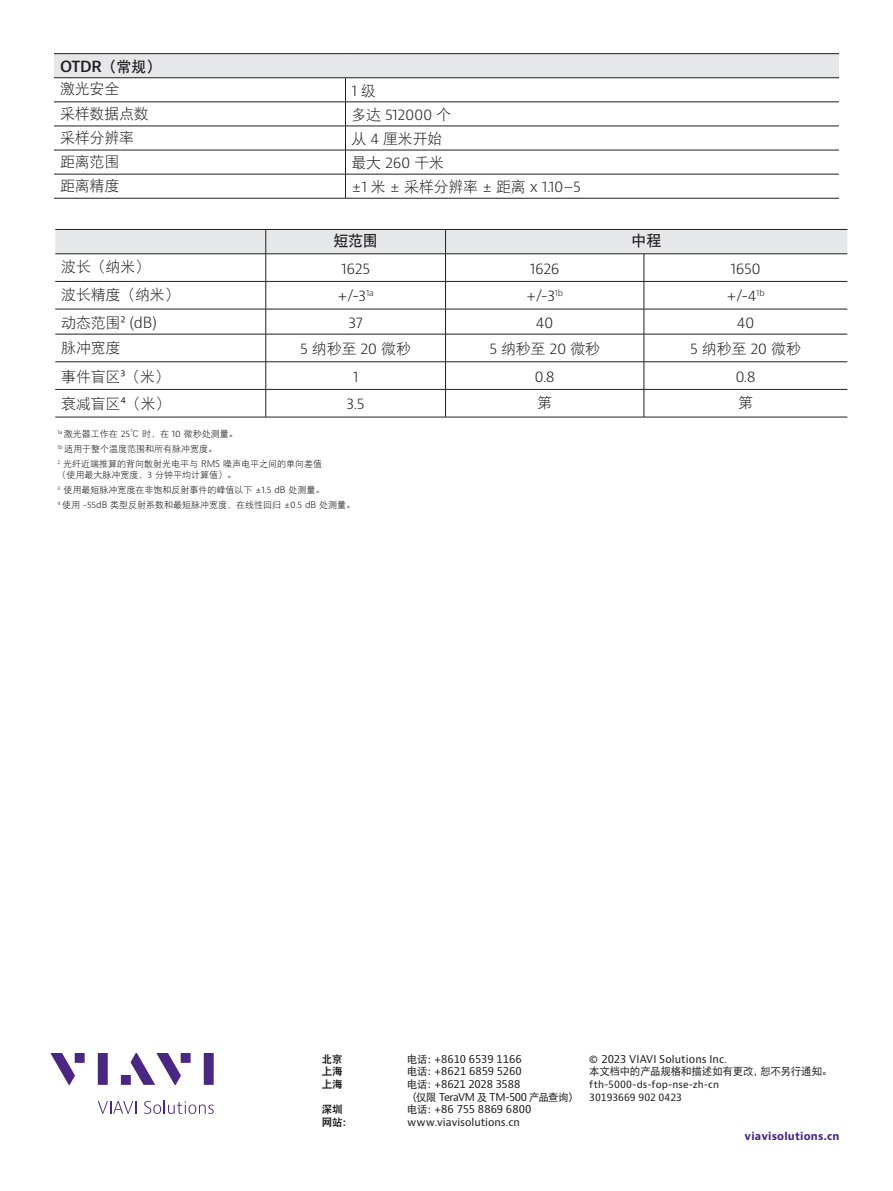
<style>
.page{position:relative;width:893px;height:1191px;background:#fff}
.page>*{position:absolute;margin:0;border:0;box-sizing:border-box;transform-origin:0 0}
.Table_Copy{font:15px "DFP Hei W3";letter-spacing:-.015em;color:#231f20}
.Table_Copy-2{font:300 15px "Bernino Sans";letter-spacing:-.015em;color:#231f20}
.TH{font:600 15px "Bernino Sans";color:#231f20}
.TH-2{font:15px "DFP Hei W7";color:#231f20}
.t1{font:10.5px "Bernino Sans";letter-spacing:-.005em;color:#231f20}
.t2{font:10.5px/12.6px "Bernino Sans";letter-spacing:-.035em;color:#231f20}
.t3{font:10.5px "DFP Hei W5";letter-spacing:-.02em;color:#231f20}
.t4{font:700 10.5px "Bernino Sans";letter-spacing:.02em;color:#4a2785}
.t5{font:10.5px "DFP Hei W9";letter-spacing:-.005em;color:#231f20}
.t6{font:9.75px/12.6px "Bernino Sans";letter-spacing:.005em;color:#231f20}
.Notes_Footnotes_Numbered{font:9px/10.8px "DFP Hei W3";color:#110a0c}
.s1{font-family:"DFP Hei W7";font-weight:400}
.s2{font-family:"DFP Hei W3";font-weight:400}
.s3{font-family:"Bernino Sans";font-weight:300}
.s4{font-family:"DFP Hei W5"}
</style>
<div class="page">
<svg style="left:51px;top:1053px;width:34px;height:32px"></svg>
<svg style="left:98px;top:1053px;width:10px;height:31px"></svg>
<svg style="left:204px;top:1053px;width:10px;height:31px"></svg>
<svg style="left:131px;top:1053px;width:60px;height:32px"></svg>
<div style="left:121px;top:1075px;width:10px;height:9px;background:#4a2785"></div>
<svg style="left:98px;top:1101px;width:38px;height:12px"></svg>
<svg style="left:144px;top:1100px;width:70px;height:14px"></svg>
<div style="left:54px;top:54px;width:785px;height:24px;background:#e6e7e9"></div>
<hr style="left:54px;top:77px;width:291px;height:1px;background:#231f20">
<hr style="left:345px;top:77px;width:494px;height:1px;background:#231f20">
<svg style="left:345px;top:78px;width:1px;height:120px"></svg>
<hr style="left:54px;top:198px;width:291px;height:1px;background:#231f20">
<hr style="left:345px;top:198px;width:494px;height:1px;background:#231f20">
<hr style="left:54px;top:53px;width:291px;height:1px;background:#231f20">
<hr style="left:345px;top:53px;width:494px;height:1px;background:#231f20">
<hr style="left:54px;top:102px;width:291px;height:1px;background:#231f20">
<hr style="left:345px;top:102px;width:494px;height:1px;background:#231f20">
<hr style="left:54px;top:126px;width:291px;height:1px;background:#231f20">
<hr style="left:345px;top:126px;width:494px;height:1px;background:#231f20">
<hr style="left:54px;top:150px;width:291px;height:1px;background:#231f20">
<hr style="left:345px;top:150px;width:494px;height:1px;background:#231f20">
<hr style="left:54px;top:174px;width:291px;height:1px;background:#231f20">
<hr style="left:345px;top:174px;width:494px;height:1px;background:#231f20">
<svg style="left:55px;top:229px;width:792px;height:188px"></svg>
<hr style="left:55px;top:417px;width:211px;height:1px;background:#231f20">
<hr style="left:266px;top:417px;width:180px;height:1px;background:#231f20">
<hr style="left:446px;top:417px;width:198px;height:1px;background:#231f20">
<hr style="left:644px;top:417px;width:203px;height:1px;background:#231f20">
<p class="TH" style="left:60px;top:57px;width:102px">OTDR<span class="s1">（常规）</span></p>
<p class="Table_Copy" style="left:60px;top:82px;width:61px">激光安全</p>
<p class="Table_Copy-2" style="left:351px;top:80px;width:26px">1 <span class="s2">级</span></p>
<p class="Table_Copy" style="left:60px;top:106px;width:90px">采样数据点数</p>
<p class="Table_Copy-2" style="left:351px;top:105px;width:102px"><span class="s2">多达</span> 512000 <span class="s2">个</span></p>
<p class="Table_Copy" style="left:60px;top:130px;width:76px">采样分辨率</p>
<p class="Table_Copy" style="left:351px;top:131px;width:92px">从 <span class="s3">4</span> 厘米开始</p>
<p class="Table_Copy" style="left:60px;top:154px;width:61px">距离范围</p>
<p class="Table_Copy" style="left:351px;top:155px;width:94px">最大 <span class="s3">260</span> 千米</p>
<p class="Table_Copy" style="left:60px;top:178px;width:61px">距离精度</p>
<p class="Table_Copy-2" style="left:351px;top:177px;width:231px">±1 <span class="s2">米</span> ± <span class="s2">采样分辨率</span> ± <span class="s2">距离</span> x 1.10–5</p>
<p class="TH-2" style="left:333px;top:233px;width:46px">短范围</p>
<p class="TH-2" style="left:632px;top:233px;width:31px">中程</p>
<p class="Table_Copy" style="left:61px;top:259px;width:90px">波长（纳米）</p>
<p class="Table_Copy-2" style="left:341px;top:258px;width:31px">1625</p>
<p class="Table_Copy-2" style="left:530px;top:258px;width:31px">1626</p>
<p class="Table_Copy-2" style="left:730px;top:258px;width:32px">1650</p>
<p class="Table_Copy" style="left:61px;top:287px;width:120px">波长精度（纳米）</p>
<p class="Table_Copy-2" style="left:338px;top:286px;width:38px">+/-3<sup>1a</sup></p>
<p class="Table_Copy-2" style="left:526px;top:286px;width:38px">+/-3<sup>1b</sup></p>
<p class="Table_Copy-2" style="left:727px;top:286px;width:40px">+/-4<sup>1b</sup></p>
<p class="Table_Copy-2" style="left:61px;top:312px;width:97px"><span class="s2">动态范围</span>² (dB)</p>
<p class="Table_Copy-2" style="left:348px;top:312px;width:16px">37</p>
<p class="Table_Copy-2" style="left:536px;top:312px;width:19px">40</p>
<p class="Table_Copy-2" style="left:737px;top:312px;width:19px">40</p>
<p class="Table_Copy" style="left:61px;top:340px;width:61px">脉冲宽度</p>
<p class="Table_Copy" style="left:300px;top:341px;width:112px"><span class="s3">5</span> 纳秒至 <span class="s3">20</span> 微秒</p>
<p class="Table_Copy" style="left:489px;top:341px;width:112px"><span class="s3">5</span> 纳秒至 <span class="s3">20</span> 微秒</p>
<p class="Table_Copy" style="left:690px;top:341px;width:112px"><span class="s3">5</span> 纳秒至 <span class="s3">20</span> 微秒</p>
<p class="Table_Copy" style="left:61px;top:369px;width:110px">事件盲区<span class="s3">³</span>（米）</p>
<p class="Table_Copy-2" style="left:353px;top:366px;width:7px">1</p>
<p class="Table_Copy-2" style="left:534px;top:366px;width:22px">0.8</p>
<p class="Table_Copy-2" style="left:735px;top:366px;width:22px">0.8</p>
<p class="Table_Copy" style="left:61px;top:396px;width:111px">衰减盲区<span class="s3">⁴</span>（米）</p>
<p class="Table_Copy-2" style="left:347px;top:394px;width:20px">3.5</p>
<p class="Table_Copy" style="left:537px;top:395px;width:16px">第</p>
<p class="Table_Copy" style="left:738px;top:395px;width:16px">第</p>
<p class="Notes_Footnotes_Numbered" style="left:57px;top:428px;width:182px"><sup>1a</sup> 激光器工作在 <span class="s3">25</span>℃ 时，在 <span class="s3">10</span> 微秒处测量。</p>
<p class="Notes_Footnotes_Numbered" style="left:57px;top:443px;width:161px"><sup>1b</sup> 适用于整个温度范围和所有脉冲宽度。</p>
<p class="Notes_Footnotes_Numbered" style="left:57px;top:458px;width:266px"><sup>2</sup> 光纤近端推算的背向散射光电平与 <span class="s3">RMS</span> 噪声电平之间的单向差值（使用最大脉冲宽度，<span class="s3">3</span> 分钟平均计算值）。</p>
<p class="Notes_Footnotes_Numbered" style="left:57px;top:484px;width:269px"><sup>3</sup> 使用最短脉冲宽度在非饱和反射事件的峰值以下 <span class="s3">±1.5 dB</span> 处测量。</p>
<p class="Notes_Footnotes_Numbered" style="left:57px;top:499px;width:299px"><sup>4</sup> 使用 <span class="s3">-55dB</span> 类型反射系数和最短脉冲宽度，在线性回归 <span class="s3">±0.5 dB</span> 处测量。</p>
<p class="t5" style="left:322px;top:1053px;width:22px">北京</p>
<p class="t1" style="left:407px;top:1052px;width:116px"><span class="s4">电话：</span>+8610 6539 1166</p>
<p class="t5" style="left:322px;top:1066px;width:22px">上海</p>
<p class="t1" style="left:407px;top:1064px;width:116px"><span class="s4">电话：</span>+8621 6859 5260</p>
<p class="t5" style="left:322px;top:1079px;width:22px">上海</p>
<p class="t2" style="left:407px;top:1078px;width:172px"><span class="s4">电话：</span>+8621 2028 3588<br><span class="s4">（仅限</span> TeraVM <span class="s4">及</span> TM-500 <span class="s4">产品查询）</span></p>
<p class="t5" style="left:322px;top:1104px;width:22px">深圳</p>
<p class="t1" style="left:407px;top:1102px;width:126px"><span class="s4">电话：</span>+86 755 8869 6800</p>
<p class="t5" style="left:322px;top:1116px;width:32px">网站：</p>
<p class="t1" style="left:407px;top:1115px;width:114px">www.viavisolutions.cn</p>
<p class="t1" style="left:589px;top:1052px;width:139px">© 2023 VIAVI Solutions Inc.</p>
<p class="t3" style="left:589px;top:1066px;width:245px">本文档中的产品规格和描述如有更改，恕不另行通知。</p>
<p class="t6" style="left:589px;top:1078px;width:131px">fth-5000-ds-fop-nse-zh-cn<br>30193669 902 0423</p>
<p class="t4" style="left:745px;top:1129px;width:96px">viavisolutions.cn</p>
</div>
